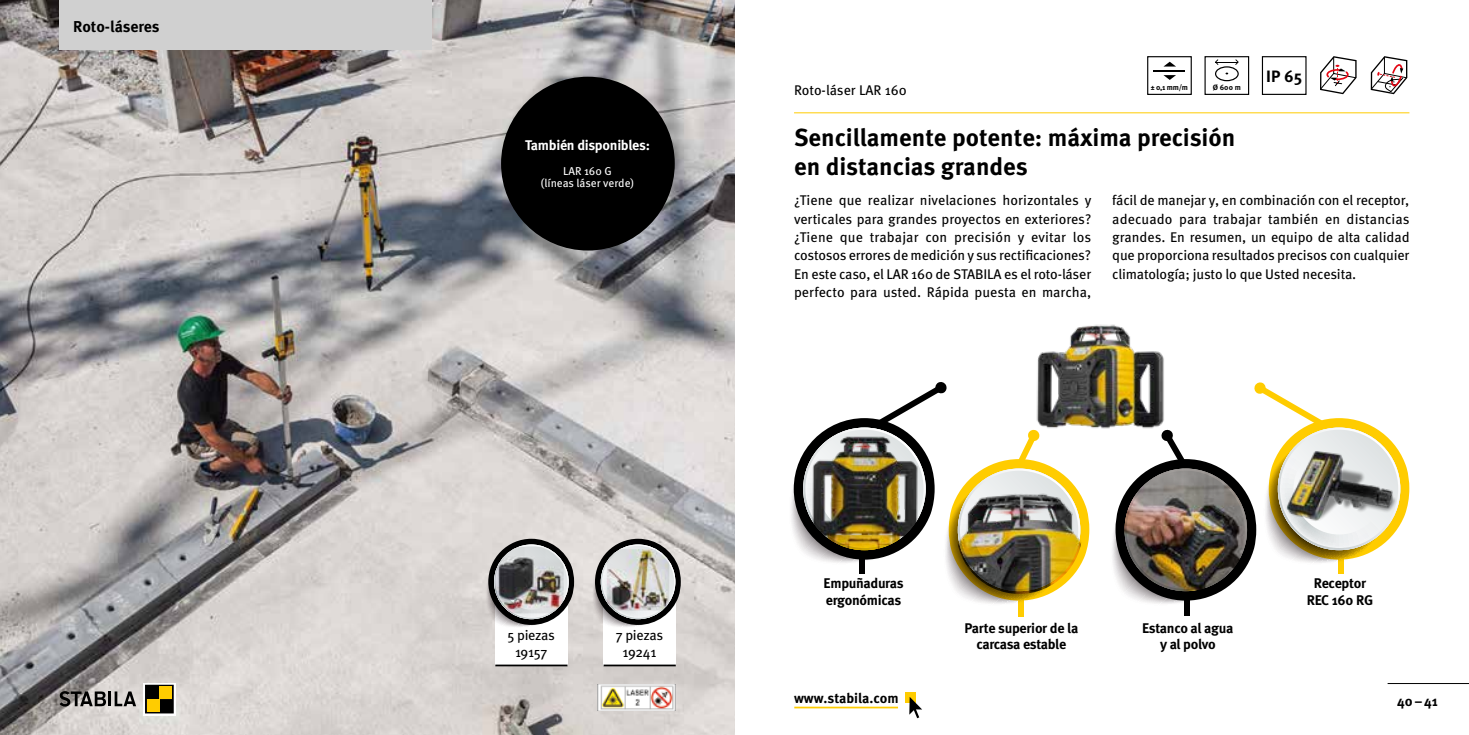
<style>
.page{position:relative;width:1469px;height:735px;background:#fff}
.page>*{position:absolute;margin:0;border:0;box-sizing:border-box;transform-origin:0 0}
.t1{font:700 24.5px/29.4px "Meta Pro";color:#000}
.t2{font:700 16.45px "Meta Pro";color:#000}
.t3{font:700 15.75px "Meta Pro";letter-spacing:-.005em;color:#000}
.t4{font:14px/18.4px "Meta Pro";letter-spacing:-.01em;color:#000;text-align:justify}
.t5{font:700 14px/16.8px "Meta Pro";letter-spacing:-.02em;color:#000;text-align:center}
.t6{font:700 14px "Meta Pro";letter-spacing:-.02em;color:#fff}
.t7{font:14px/16.8px "Meta Pro";letter-spacing:-.03em;color:#000;text-align:center}
.t8{font:11.38px/12.2px "Meta Pro";color:#fff;text-align:center}
.t9{font:700 7.7px "Meta Pro";color:#000}
</style>
<div class="page">
<hr style="left:1387px;top:682px;width:81px;height:1px;background:#000">
<div style="left:905px;top:691px;width:10px;height:11px;background:#fc0"></div>
<svg style="left:909px;top:696px;width:13px;height:21px"></svg>
<hr style="left:794px;top:706px;width:104px;height:2px;background:#fc0">
<img style="left:0;top:0;width:734px;height:734px">
<div style="left:495px;top:597px;width:72px;height:68px;background:#fff"></div>
<div style="left:603px;top:597px;width:72px;height:68px;background:#fff"></div>
<img style="left:597px;top:683px;width:78px;height:27px">
<hr style="left:794px;top:112px;width:615px;height:1px;background:#fc0">
<div style="left:1017px;top:484px;width:6px;height:132px;background:#fc0"></div>
<div style="left:1183px;top:506px;width:6px;height:110px;background:#000"></div>
<svg style="left:791px;top:382px;width:298px;height:225px"></svg>
<svg style="left:1112px;top:382px;width:297px;height:225px"></svg>
<img style="left:1033px;top:324px;width:135px;height:107px">
<svg style="left:484px;top:538px;width:90px;height:91px"></svg>
<img style="left:495px;top:546px;width:68px;height:67px">
<svg style="left:590px;top:538px;width:91px;height:91px"></svg>
<img style="left:607px;top:549px;width:62px;height:61px">
<hr style="left:495px;top:664px;width:72px;height:2px;background:#000">
<hr style="left:603px;top:664px;width:72px;height:2px;background:#000">
<img style="left:956px;top:486px;width:126px;height:107px">
<img style="left:803px;top:428px;width:124px;height:123px">
<img style="left:1282px;top:446px;width:117px;height:77px">
<img style="left:1123px;top:466px;width:126px;height:127px;border-radius:63px">
<svg style="left:1320px;top:56px;width:36px;height:38px"></svg>
<svg style="left:1370px;top:56px;width:37px;height:38px"></svg>
<svg style="left:1261px;top:56px;width:45px;height:39px"></svg>
<svg style="left:1147px;top:56px;width:44px;height:39px"></svg>
<hr style="left:1153px;top:70px;width:32px;height:1px;background:#000">
<svg style="left:1204px;top:56px;width:45px;height:39px"></svg>
<div style="left:501px;top:77px;width:173px;height:173px;background:#000;border-radius:50%"></div>
<div style="left:60px;top:0;width:372px;height:50px;background:#d0d0d0"></div>
<hr style="left:108px;top:691px;width:3px;height:14px;background:#000">
<svg style="left:115px;top:691px;width:21px;height:14px"></svg>
<svg style="left:60px;top:690px;width:46px;height:16px"></svg>
<svg style="left:143px;top:682px;width:33px;height:33px"></svg>
<svg style="left:145px;top:684px;width:29px;height:29px"></svg>
<div style="left:159px;top:686px;width:13px;height:12px;background:#fc0"></div>
<div style="left:147px;top:698px;width:12px;height:13px;background:#fc0"></div>
<p class="t3" style="left:73px;top:14px;width:88px">Roto-láseres</p>
<p class="t6" style="left:525px;top:134px;width:126px">También disponibles:</p>
<p class="t8" style="left:541px;top:164px;width:95px">LAR 160 G<br>(líneas láser verde)</p>
<p class="t4" style="left:507px;top:625px;width:49px;line-height:16.8px;text-align:center">5 piezas<br>19157</p>
<p class="t7" style="left:616px;top:625px;width:49px">7 piezas<br>19241</p>
<p class="t4" style="left:794px;top:80px;width:114px">Roto-láser LAR 160</p>
<p class="t9" style="left:1150px;top:81px;width:39px">± 0,1 mm/m</p>
<p class="t9" style="left:1212px;top:81px;width:30px">Ø 600 m</p>
<h1 class="t1" style="left:794px;top:121px;width:443px">Sencillamente potente: máxima precisión en distancias grandes</h1>
<p class="t2" style="left:1266px;top:63px;width:38px">IP 65</p>
<p class="t4" style="left:794px;top:190px;width:299px">¿Tiene que realizar nivelaciones horizontales y verticales para grandes proyectos en exteriores? ¿Tiene que trabajar con precisión y evitar los costosos errores de medición y sus rectificaciones?<br>En este caso, el LAR 160 de STABILA es el roto-láser perfecto para usted. Rápida puesta en marcha,</p>
<p class="t4" style="left:1112px;top:190px;width:299px">fácil de manejar y, en combinación con el receptor, adecuado para trabajar también en distancias grandes. En resumen, un equipo de alta calidad que proporciona resultados precisos con cualquier climatología; justo lo que Usted necesita.</p>
<p class="t5" style="left:823px;top:574px;width:81px;text-align:left">Empuñaduras ergonómicas</p>
<p class="t5" style="left:794px;top:688px;width:106px">www.stabila.com</p>
<p class="t5" style="left:964px;top:618px;width:115px">Parte superior de la carcasa estable</p>
<p class="t5" style="left:1142px;top:618px;width:93px">Estanco al agua y al polvo</p>
<p class="t5" style="left:1306px;top:574px;width:68px">Receptor<br>REC 160 RG</p>
<p class="t5" style="left:1397px;top:691px;width:42px">40–41</p>
</div>
